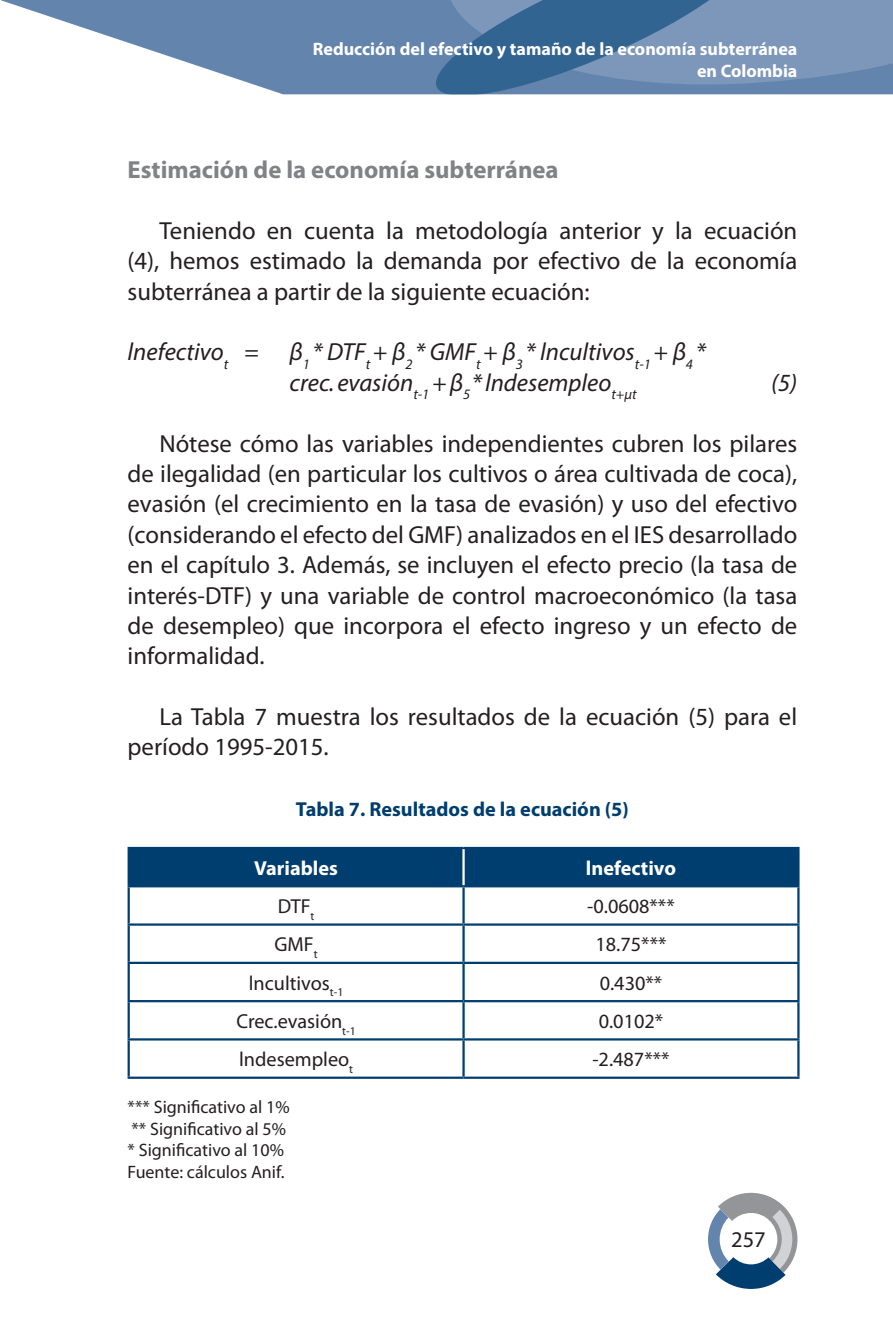
<style>
.page{position:relative;width:893px;height:1340px;background:#fff}
.page>*{position:absolute;margin:0;border:0;box-sizing:border-box;transform-origin:0 0}
.t1{font:24.75px/30.4px "Myriad Pro";color:#231f20;text-align:justify}
.t2{font:italic 24.75px/30.4px "Myriad Pro";color:#231f20}
.t3{font:700 24.75px "Myriad Pro";color:#808285}
.t4{font:22.5px "Myriad Pro";color:#231f20}
.t5{font:20.25px "Myriad Pro";color:#231f20}
.t6{font:700 20.25px "Myriad Pro";color:#003e6f}
.t7{font:700 20.25px "Myriad Pro";color:#fff}
.t8{font:18px/21.6px "Myriad Pro";color:#231f20}
.t9{font:700 18px/21.6px "Myriad Pro";color:#fff;text-align:right}
</style>
<div class="page">
<svg style="left:708px;top:1192px;width:89px;height:96px"></svg>
<svg style="left:1px;top:0;width:427px;height:94px;fill:#6385ad"></svg>
<svg style="left:428px;top:0;width:465px;height:94px;background:#5f83aa"></svg>
<div style="left:130px;top:849px;width:667px;height:36px;background:#003e6f"></div>
<hr style="left:128px;top:846px;width:336px;height:3px;background:#003e6f">
<hr style="left:128px;top:849px;width:2px;height:36px;background:#003e6f">
<hr style="left:464px;top:846px;width:335px;height:3px;background:#003e6f">
<hr style="left:797px;top:849px;width:2px;height:36px;background:#003e6f">
<hr style="left:128px;top:885px;width:336px;height:2px;background:#003e6f">
<hr style="left:128px;top:887px;width:2px;height:36px;background:#003e6f">
<hr style="left:464px;top:885px;width:335px;height:2px;background:#003e6f">
<hr style="left:462px;top:887px;width:3px;height:36px;background:#003e6f">
<hr style="left:797px;top:887px;width:2px;height:36px;background:#003e6f">
<hr style="left:128px;top:923px;width:336px;height:2px;background:#003e6f">
<hr style="left:128px;top:925px;width:2px;height:36px;background:#003e6f">
<hr style="left:464px;top:923px;width:335px;height:2px;background:#003e6f">
<hr style="left:462px;top:925px;width:3px;height:36px;background:#003e6f">
<hr style="left:797px;top:925px;width:2px;height:36px;background:#003e6f">
<hr style="left:128px;top:961px;width:336px;height:3px;background:#003e6f">
<hr style="left:128px;top:964px;width:2px;height:36px;background:#003e6f">
<hr style="left:464px;top:961px;width:335px;height:3px;background:#003e6f">
<hr style="left:462px;top:964px;width:3px;height:36px;background:#003e6f">
<hr style="left:797px;top:964px;width:2px;height:36px;background:#003e6f">
<hr style="left:128px;top:1000px;width:336px;height:2px;background:#003e6f">
<hr style="left:128px;top:1002px;width:2px;height:36px;background:#003e6f">
<hr style="left:464px;top:1000px;width:335px;height:2px;background:#003e6f">
<hr style="left:462px;top:1002px;width:3px;height:36px;background:#003e6f">
<hr style="left:797px;top:1002px;width:2px;height:36px;background:#003e6f">
<hr style="left:128px;top:1038px;width:336px;height:2px;background:#003e6f">
<hr style="left:128px;top:1040px;width:2px;height:36px;background:#003e6f">
<hr style="left:464px;top:1038px;width:335px;height:2px;background:#003e6f">
<hr style="left:462px;top:1040px;width:3px;height:36px;background:#003e6f">
<hr style="left:797px;top:1040px;width:2px;height:36px;background:#003e6f">
<hr style="left:128px;top:1076px;width:336px;height:2px;background:#003e6f">
<hr style="left:464px;top:1076px;width:335px;height:2px;background:#003e6f">
<hr style="left:462px;top:849px;width:3px;height:36px;background:#fff">
<p class="t9" style="left:313px;top:37px;width:486px">Reducción del efectivo y tamaño de la economía subterránea en Colombia</p>
<p class="t3" style="left:128px;top:154px;width:433px">Estimación de la economía subterránea</p>
<p class="t1" style="left:128px;top:215px;width:671px;text-indent:32px">Teniendo en cuenta la metodología anterior y la ecuación (4), hemos estimado la demanda por efectivo de la economía subterránea a partir de la siguiente ecuación:</p>
<p class="t2" style="left:290px;top:336px;width:418px;text-indent:-162px">lnefectivo<sub>t</sub> = β<sub>1</sub> * DTF<sub>t</sub> + β<sub>2</sub> * GMF<sub>t</sub> + β<sub>3</sub> * lncultivos<sub>t-1</sub> + β<sub>4</sub> * crec. evasión<sub>t-1</sub> + β<sub>5</sub> * lndesempleo<sub>t+μt</sub></p>
<p class="t2" style="left:771px;top:367px;width:28px">(5)</p>
<p class="t1" style="left:128px;top:428px;width:671px;text-indent:32px">Nótese cómo las variables independientes cubren los pilares de ilegalidad (en particular los cultivos o área cultivada de coca), evasión (el crecimiento en la tasa de evasión) y uso del efectivo (considerando el efecto del GMF) analizados en el IES desarrollado en el capítulo 3. Además, se incluyen el efecto precio (la tasa de interés-DTF) y una variable de control macroeconómico (la tasa de desempleo) que incorpora el efecto ingreso y un efecto de informalidad.</p>
<p class="t1" style="left:128px;top:701px;width:671px;text-indent:32px">La Tabla 7 muestra los resultados de la ecuación (5) para el período 1995-2015.</p>
<p class="t6" style="left:296px;top:796px;width:334px">Tabla 7. Resultados de la ecuación (5)</p>
<p class="t7" style="left:254px;top:854px;width:85px">Variables</p>
<p class="t7" style="left:586px;top:854px;width:92px">lnefectivo</p>
<p class="t5" style="left:278px;top:893px;width:38px">DTF<sub>t</sub></p>
<p class="t5" style="left:587px;top:893px;width:89px">-0.0608***</p>
<p class="t5" style="left:275px;top:932px;width:45px">GMF<sub>t</sub></p>
<p class="t5" style="left:595px;top:932px;width:72px">18.75***</p>
<p class="t5" style="left:249px;top:970px;width:96px">lncultivos<sub>t-1</sub></p>
<p class="t5" style="left:600px;top:970px;width:64px">0.430**</p>
<p class="t5" style="left:236px;top:1008px;width:121px">Crec.evasión<sub>t-1</sub></p>
<p class="t5" style="left:599px;top:1008px;width:66px">0.0102*</p>
<p class="t5" style="left:239px;top:1046px;width:116px">lndesempleo<sub>t</sub></p>
<p class="t5" style="left:592px;top:1046px;width:79px">-2.487***</p>
<p class="t8" style="left:128px;top:1095px;width:164px">*** Significativo al 1% ** Significativo al 5% * Significativo al 10%<br>Fuente: cálculos Anif.</p>
<p class="t4" style="left:731px;top:1225px;width:36px">257</p>
</div>
